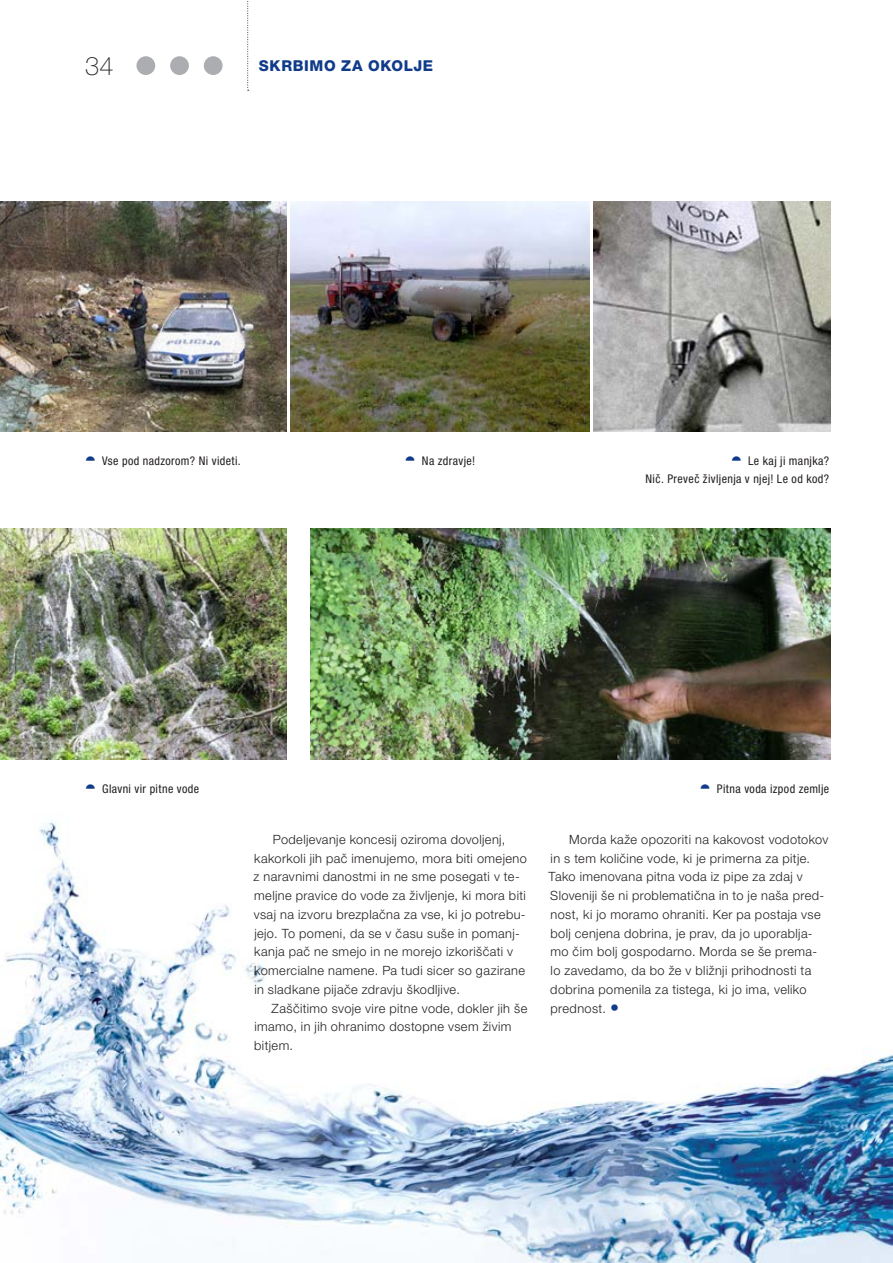
<style>
.page{position:relative;width:893px;height:1263px;background:#fff}
.page>*{position:absolute;margin:0;border:0;box-sizing:border-box;transform-origin:0 0}
.t1{font:100 25.5px "Helvetica Neue LT Pro";color:#231f20}
.t2{font:800 15px "Helvetica Neue LT Pro";letter-spacing:.04em;color:#103b8a}
.t3{font:300 12.75px/18.8px "Helvetica Neue LT Pro";letter-spacing:.03em;color:#231f20}
.t4{font:condensed 12px/18.8px "Helvetica Neue LT Pro";letter-spacing:.035em;color:#231f20;text-align:right}
.s1{font-weight:700;font-size:18px;color:#103b8a}
</style>
<div class="page">
<div style="left:136px;top:56px;width:19px;height:19px;background:#acadb1;border-radius:50%"></div>
<div style="left:170px;top:56px;width:19px;height:19px;background:#acadb1;border-radius:50%"></div>
<div style="left:204px;top:56px;width:19px;height:19px;background:#acadb1;border-radius:50%"></div>
<svg style="left:247px;top:1px;width:2px;height:90px"></svg>
<img style="left:0;top:822px;width:893px;height:441px">
<img style="left:0;top:201px;width:287px;height:231px">
<img style="left:0;top:529px;width:287px;height:230px">
<img style="left:290px;top:201px;width:300px;height:231px">
<img style="left:594px;top:201px;width:236px;height:231px">
<img style="left:310px;top:529px;width:520px;height:230px">
<h1 class="t1" style="left:85px;top:51px;width:30px">34</h1>
<p class="t2" style="left:259px;top:57px;width:174px">skrbi mo za okolje</p>
<p class="t4" style="left:102px;top:451px;width:140px">Vse pod nadzorom? Ni videti.</p>
<p class="t4" style="left:422px;top:451px;width:55px">Na zdravje!</p>
<p class="t4" style="left:645px;top:451px;width:185px">Le kaj ji manjka?<br>Nič. Preveč življenja v njej! Le od kod?</p>
<p class="t4" style="left:102px;top:779px;width:99px">Glavni vir pitne vode</p>
<p class="t3" style="left:253px;top:830px;width:275px;text-indent:19px">Podeljevanje koncesij oziroma dovoljenj, kakorkoli jih pač imenujemo, mora biti omejeno z naravnimi danostmi in ne sme posegati v te&shy;meljne pravice do vode za življenje, ki mora biti vsaj na izvoru brezplačna za vse, ki jo potrebu&shy;jejo. To pomeni, da se v času suše in pomanj&shy;kanja pač ne smejo in ne morejo izkoriščati v komercialne namene. Pa tudi sicer so gazirane in sladkane pijače zdravju škodljive.</p>
<p class="t3" style="left:254px;top:998px;width:275px;text-indent:17px">Zaščitimo svoje vire pitne vode, dokler jih še imamo, in jih ohranimo dostopne vsem živim bitjem.</p>
<p class="t4" style="left:717px;top:779px;width:114px">Pitna voda izpod zemlje</p>
<p class="t3" style="left:549px;top:830px;width:281px;text-indent:21px">Morda kaže opozoriti na kakovost vodotokov in s tem količine vode, ki je primerna za pitje.<br>Tako imenovana pitna voda iz pipe za zdaj v Sloveniji še ni problematična in to je naša pred&shy;nost, ki jo moramo ohraniti. Ker pa postaja vse bolj cenjena dobrina, je prav, da jo uporablja&shy;mo čim bolj gospodarno. Morda se še prema-<br>lo zavedamo, da bo že v bližnji prihodnosti ta dobrina pomenila za tistega, ki jo ima, veliko prednost. <span class="s1">•</span></p>
</div>
